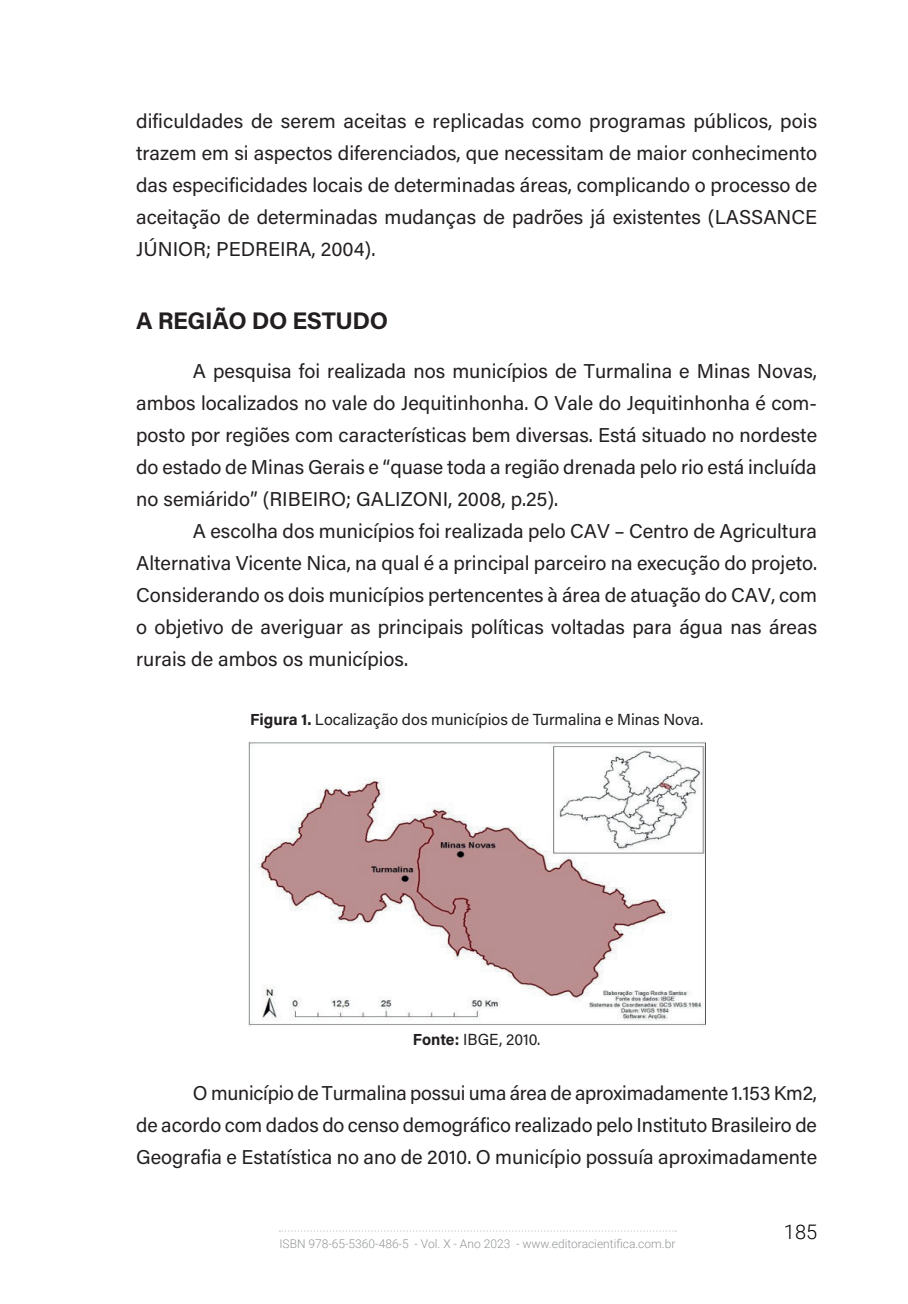
<style>
.page{position:relative;width:908px;height:1304px;background:#fff}
.page>*{position:absolute;margin:0;border:0;box-sizing:border-box;transform-origin:0 0}
._01_titulo{font:700 24px "Acumin Pro";letter-spacing:-.015em;color:#231f20}
._04_texto{font:20px/32px "Acumin Pro";color:#231f20;text-align:justify}
.t1{font:300 20px "Roboto";color:#040101}
._06_figura-quadro-tabela{font:16px "Acumin Pro";color:#231f20}
._06_fonte{font:16px "Acumin Pro";letter-spacing:.005em;color:#231f20}
.t2{font:300 12px "Roboto";color:#939598}
.s1{font-weight:700}
</style>
<div class="page">
<svg style="left:279px;top:1230px;width:397px;height:2px"></svg>
<img style="left:248px;top:741px;width:457px;height:285px">
<p class="_04_texto" style="left:136px;top:104px;width:682px">dificuldades de serem aceitas e replicadas como programas públicos, pois trazem em si aspectos diferenciados, que necessitam de maior conhecimento das especificidades locais de determinadas áreas, complicando o processo de aceitação de determinadas mudanças de padrões já existentes (LASSANCE JÚNIOR; PEDREIRA, 2004).</p>
<p class="_01_titulo" style="left:136px;top:304px;width:253px">A REGIÃO DO ESTUDO</p>
<p class="_04_texto" style="left:136px;top:355px;width:682px;text-indent:57px">A pesquisa foi realizada nos municípios de Turmalina e Minas Novas, ambos localizados no vale do Jequitinhonha. O Vale do Jequitinhonha é com&shy;posto por regiões com características bem diversas. Está situado no nordeste do estado de Minas Gerais e “quase toda a região drenada pelo rio está incluída no semiárido” (RIBEIRO; GALIZONI, 2008, p.25).</p>
<p class="_04_texto" style="left:136px;top:515px;width:682px;text-indent:57px">A escolha dos municípios foi realizada pelo CAV – Centro de Agricultura Alternativa Vicente Nica, na qual é a principal parceiro na execução do projeto.<br>Considerando os dois municípios pertencentes à área de atuação do CAV, com o objetivo de averiguar as principais políticas voltadas para água nas áreas rurais de ambos os municípios.</p>
<p class="_06_figura-quadro-tabela" style="left:250px;top:709px;width:454px"><span class="s1">Figura 1.</span> Localização dos municípios de Turmalina e Minas Nova.</p>
<p class="_06_fonte" style="left:413px;top:1029px;width:129px"><span class="s1">Fonte:</span> IBGE, 2010.</p>
<p class="_04_texto" style="left:136px;top:1076px;width:682px;text-indent:57px">O município de Turmalina possui uma área de aproximadamente 1.153 Km2, de acordo com dados do censo demográfico realizado pelo Instituto Brasileiro de Geografia e Estatística no ano de 2010. O município possuía aproximadamente</p>
<p class="t2" style="left:279px;top:1235px;width:397px">ISBN 978-65-5360-486-5 - Vol. X - Ano 2023 - www.editoracientifica.com.br</p>
<p class="t1" style="left:783px;top:1218px;width:35px">185</p>
</div>
